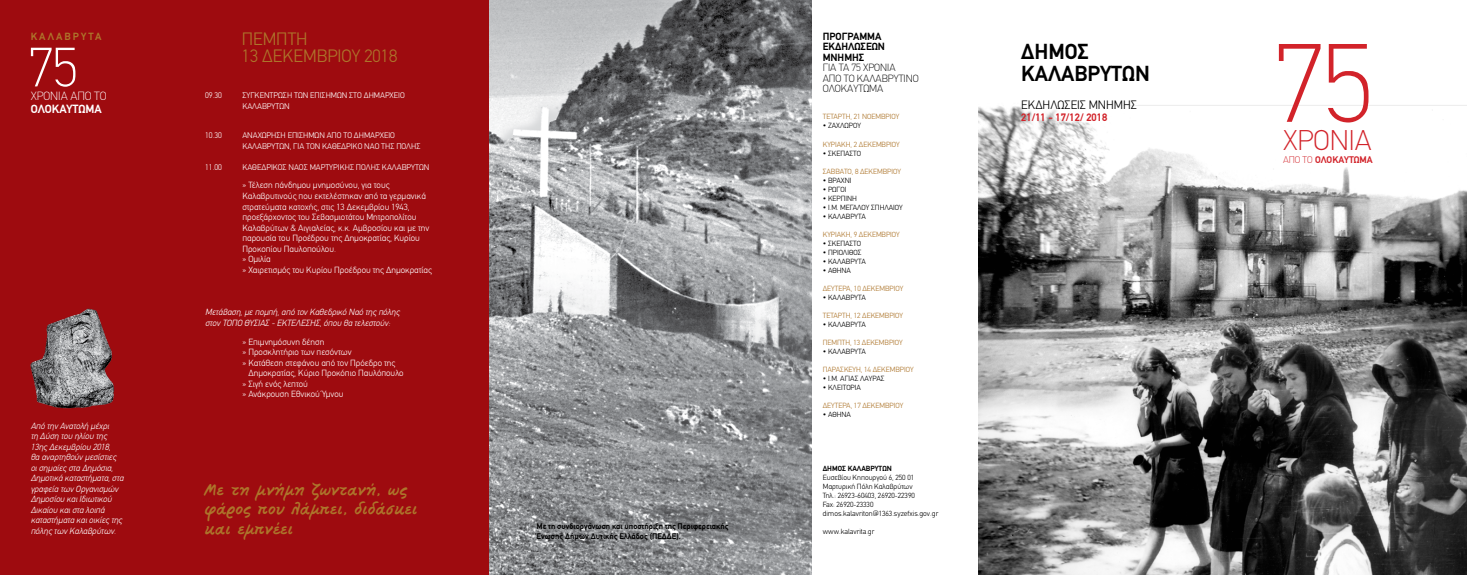
<style>
.page{position:relative;width:1467px;height:575px;background:#fff}
.page>*{position:absolute;margin:0;border:0;box-sizing:border-box;transform-origin:0 0}
.t1{font:100 111.6px "PF Din Text";color:#d2232a}
.t2{font:100 55.5px "PF Din Text";color:#fff}
.t3{font:100 28.65px "PF Din Text";color:#d2232a}
.t4{font:700 21.9px/21.9px "PF Din Text";color:#000}
.t5{font:300 18px/16.5px "PF Din Text";color:#ad752b}
.t6{font:15px/19.5px "PF Free Script Normal";letter-spacing:.04em;color:#ad752b}
.t7{font:300 12.23px "PF Din Text";color:#000}
.t8{font:100 12px "PF Din Text";letter-spacing:.025em;color:#fff}
.t9{font:700 12px "PF Din Text";color:#fff}
.t10{font:700 10.88px "PF Din Text";color:#d2232a}
.t11{font:100 10.5px/10.5px "PF Din Text";color:#000}
.t12{font:700 10.5px/10.5px "PF Din Text";color:#000}
.t13{font:700 10.5px "PF Din Text";letter-spacing:.2em;color:#ad752b}
.t14{font:700 9.75px "PF Din Text";color:#d2232a}
.t15{font:300 9px/10.5px "PF Din Text";color:#fff}
.t16{font:italic 300 9px/10.5px "PF Din Text";color:#fff}
.t17{font:300 8.25px "PF Din Text";color:#fff}
.t18{font:700 8.25px/9.9px "PF Din Text";color:#000}
.t19{font:300 7.5px/9px "PF Din Text";color:#000}
.t20{font:300 7.5px "PF Din Text";color:#ad752b}
.t21{font:700 7.5px "PF Din Text";color:#000}
.s1{font-weight:100}
</style>
<div class="page">
<img style="left:489px;top:0;width:322px;height:574px">
<div style="left:0;top:0;width:489px;height:574px;background:#9e0b0f"></div>
<img style="left:30px;top:308px;width:85px;height:101px">
<img style="left:978px;top:105px;width:489px;height:469px">
<p class="t13" style="left:31px;top:30px;width:72px">ΚΑΛΑΒρΥΤΑ</p>
<h2 class="t2" style="left:28px;top:34px;width:51px">75</h2>
<h3 class="t8" style="left:31px;top:88px;width:78px">χρονια απο το</h3>
<h3 class="t9" style="left:31px;top:102px;width:29px">ολοκαυτ</h3>
<h3 class="t9" style="left:79px;top:102px;width:24px">ωμα</h3>
<p class="t16" style="left:31px;top:420px;width:94px">Από την Ανατολή μέχρι<br>τη Δύση του ηλίου της<br>13ης Δεκεμβρίου 2018,<br>θα αναρτηθούν μεσίστιες οι σημαίες στα Δημόσια,<br>Δημοτικά καταστήματα, στα γραφεία των Οργανισμών<br>Δημοσίου και Ιδιωτικού<br>Δικαίου και στα λοιπά καταστήματα και οικίες της πόλης των Καλαβρύτων.</p>
<p class="t12" style="left:823px;top:31px;width:64px">ΠΡΟ ΓΡΑΜΜΑ<br>ΕΚΔΗΛΩΣΕΩΝ<br>ΜΝΗΜΗΣ</p>
<p class="t11" style="left:823px;top:62px;width:97px">για τα 75 χρόνια<br>από το Καλαβρυτινό<br>Ολοκαύτωμα</p>
<p class="t20" style="left:823px;top:112px;width:78px">ΤΕΤΑΡΤΗ, 21 ΝΟΕΜΒΡΙΟΥ</p>
<p class="t19" style="left:823px;top:121px;width:40px">• ΖΑΧΛΩΡΟΥ</p>
<p class="t20" style="left:823px;top:139px;width:79px">ΚΥΡΙΑΚΗ, 2 ΔΕΚΕΜΒΡΙΟΥ</p>
<p class="t19" style="left:823px;top:148px;width:40px">• ΣΚΕΠΑΣΤΟ</p>
<p class="t20" style="left:823px;top:166px;width:80px">ΣΑΒΒΑΤΟ, 8 ΔΕΚΕΜΒΡΙΟΥ</p>
<p class="t19" style="left:823px;top:175px;width:30px">• ΒΡΑΧΝΙ</p>
<p class="t19" style="left:823px;top:184px;width:25px">• ΡΩΓΟΙ</p>
<p class="t19" style="left:823px;top:193px;width:36px">• ΚΕΡΠΙΝΗ</p>
<p class="t19" style="left:823px;top:202px;width:82px">• Ι.Μ. ΜΕΓΑΛΟΥ ΣΠΗΛΑΙΟΥ</p>
<p class="t19" style="left:823px;top:211px;width:45px">• ΚΑΛΑΒΡΥΤΑ</p>
<p class="t20" style="left:823px;top:229px;width:79px">ΚΥΡΙΑΚΗ, 9 ΔΕΚΕΜΒΡΙΟΥ</p>
<p class="t19" style="left:823px;top:238px;width:40px">• ΣΚΕΠΑΣΤΟ</p>
<p class="t19" style="left:823px;top:247px;width:40px">• ΠΡΙΟΛΙΘΟΣ</p>
<p class="t19" style="left:823px;top:256px;width:45px">• ΚΑΛΑΒΡΥΤΑ</p>
<p class="t19" style="left:823px;top:265px;width:30px">• ΑΘΗΝΑ</p>
<p class="t20" style="left:823px;top:283px;width:82px">ΔΕΥΤΕΡΑ, 10 ΔΕΚΕΜΒΡΙΟΥ</p>
<p class="t19" style="left:823px;top:292px;width:45px">• ΚΑΛΑΒΡΥΤΑ</p>
<p class="t20" style="left:823px;top:310px;width:82px">ΤΕΤΑΡΤΗ, 12 ΔΕΚΕΜΒΡΙΟΥ</p>
<p class="t19" style="left:823px;top:319px;width:45px">• ΚΑΛΑΒΡΥΤΑ</p>
<p class="t20" style="left:823px;top:337px;width:82px">ΠΕΜΠΤΗ, 13 ΔΕΚΕΜΒΡΙΟΥ</p>
<p class="t19" style="left:823px;top:346px;width:45px">• ΚΑΛΑΒΡΥΤΑ</p>
<p class="t20" style="left:823px;top:364px;width:92px">ΠΑΡΑΣΚΕΥΗ, 14 ΔΕΚΕΜΒΡΙΟΥ</p>
<p class="t19" style="left:823px;top:373px;width:63px">• Ι.Μ. ΑΓΙΑΣ ΛΑΥΡΑΣ</p>
<p class="t19" style="left:823px;top:382px;width:40px">• ΚΛΕΙΤΟΡΙΑ</p>
<p class="t20" style="left:823px;top:400px;width:82px">ΔΕΥΤΕΡΑ, 17 ΔΕΚΕΜΒΡΙΟΥ</p>
<p class="t19" style="left:823px;top:409px;width:30px">• ΑΘΗΝΑ</p>
<h3 class="t5" style="left:242px;top:31px;width:157px">ΠΕΜΠΤΗ<br>13 ΔΕΚΕΜΒΡΙΟΥ 2018</h3>
<h3 class="t4" style="left:1021px;top:40px;width:130px">ΔΗΜΟΣ<br>ΚΑΛΑΒΡΥΤΩΝ</h3>
<h1 class="t1" style="left:1273px;top:16px;width:102px">75</h1>
<h3 class="t3" style="left:1283px;top:123px;width:90px">χρονια</h3>
<p class="t14" style="left:1283px;top:154px;width:56px"><span class="s1">απο το</span> ολοκαυτ</p>
<p class="t14" style="left:1354px;top:154px;width:19px">ωμα</p>
<p class="t17" style="left:205px;top:90px;width:18px">09.30</p>
<p class="t17" style="left:242px;top:90px;width:10px">Συγκέντρωση</p>
<p class="t17" style="left:294px;top:90px;width:6px">των</p>
<p class="t17" style="left:310px;top:90px;width:6px">επισήμων</p>
<p class="t17" style="left:349px;top:90px;width:6px">στο</p>
<p class="t17" style="left:364px;top:90px;width:11px">Δημαρχείο</p>
<p class="t17" style="left:242px;top:101px;width:11px">Καλαβρύτων</p>
<p class="t17" style="left:205px;top:130px;width:18px">10.30</p>
<p class="t17" style="left:242px;top:130px;width:11px">Αναχώρηση</p>
<p class="t17" style="left:288px;top:130px;width:6px">επισήμων</p>
<p class="t17" style="left:327px;top:130px;width:6px">από</p>
<p class="t17" style="left:343px;top:130px;width:21px">το Δημαρχείο</p>
<p class="t17" style="left:242px;top:141px;width:11px">Καλαβρύτων</p>
<p class="t17" style="left:290px;top:141px;width:22px">, για τον</p>
<p class="t17" style="left:322px;top:141px;width:11px">Καθεδρικό</p>
<p class="t17" style="left:364px;top:141px;width:23px">Ναό της</p>
<p class="t17" style="left:396px;top:141px;width:6px">πόλης</p>
<p class="t17" style="left:205px;top:162px;width:18px">11.00</p>
<p class="t17" style="left:242px;top:162px;width:11px">Καθεδρικός</p>
<p class="t17" style="left:289px;top:162px;width:11px">Ναός</p>
<p class="t17" style="left:310px;top:162px;width:12px">Μαρτυρικής</p>
<p class="t17" style="left:356px;top:162px;width:11px">Πόλης</p>
<p class="t17" style="left:382px;top:162px;width:11px">Καλαβρύτων</p>
<p class="t15" style="left:242px;top:180px;width:191px">» Τέλεση πάνδημου μνημοσύνου, για τους Καλαβρυτινούς που εκτελέστηκαν από τα γερμανικά στρατεύματα κατοχής, στις 13 Δεκεμβρίου 1943, προεξάρχοντος του Σεβασμιοτάτου Μητροπολίτου Καλαβρύτων &amp; Αιγιαλείας, κ.κ. Αμβροσίου και με την παρουσία του Προέδρου της Δημοκρατίας, Κυρίου Προκοπίου Παυλοπούλου.<br>» Ομιλία<br>» Χαιρετισμός του Κυρίου Προέδρου της Δημοκρατίας</p>
<p class="t16" style="left:205px;top:306px;width:196px;line-height:10.8px">Μετάβαση, με πομπή, από τον Καθεδρικό Ναό της πόλης στον ΤΟΠΟ ΘΥΣΙΑΣ - ΕΚΤΕΛΕΣΗΣ, όπου θα τελεστούν:</p>
<p class="t15" style="left:242px;top:336px;width:84px">» Επιμνημόσυνη δέηση</p>
<p class="t15" style="left:242px;top:346px;width:111px">» Προσκλητήριο των πεσόντων</p>
<p class="t15" style="left:242px;top:357px;width:155px">» Κατάθεση στεφάνου από τον Πρόεδρο της</p>
<p class="t15" style="left:248px;top:367px;width:157px">Δημοκρατίας, Κύριο Προκόπιο Παυλόπουλο</p>
<p class="t15" style="left:242px;top:378px;width:67px">» Σιγή ενός λεπτού</p>
<p class="t15" style="left:242px;top:388px;width:103px">» Ανάκρουση Εθνικού Ύμνου</p>
<h3 class="t7" style="left:1021px;top:97px;width:14px">Εκδηλώσεις</h3>
<h3 class="t7" style="left:1089px;top:97px;width:18px">Μνήμης</h3>
<p class="t10" style="left:1021px;top:111px;width:87px">21/11 - 17/12/ 2018</p>
<h3 class="t6" style="left:205px;top:479px;width:214px">Με τη μνήμη ζωντανή, ως φάρος που λάμπει, διδάσκει και εμπνέει</h3>
<p class="t18" style="left:537px;top:520px;width:193px">Με τη συνδιοργάνωση και υποστήριξη της Περιφερειακής<br>Ένωσης Δήμων Δυτικής Ελλάδος (ΠΕΔΔΕ).</p>
<p class="t21" style="left:823px;top:463px;width:71px">ΔΗΜΟΣ ΚΑΛΑΒΡΥΤΩΝ</p>
<p class="t19" style="left:823px;top:472px;width:117px">Ευσεβίου Κηπουργού 6, 250 01<br>Μαρτυρική Πόλη Καλαβρύτων<br>Τηλ.: 26923-60403, 26920-22390<br>Fax: 26920-23330 dimos.kalavriton@1363.syzefxis.gov.gr</p>
<p class="t19" style="left:823px;top:526px;width:53px">www.kalavrita.gr</p>
</div>
